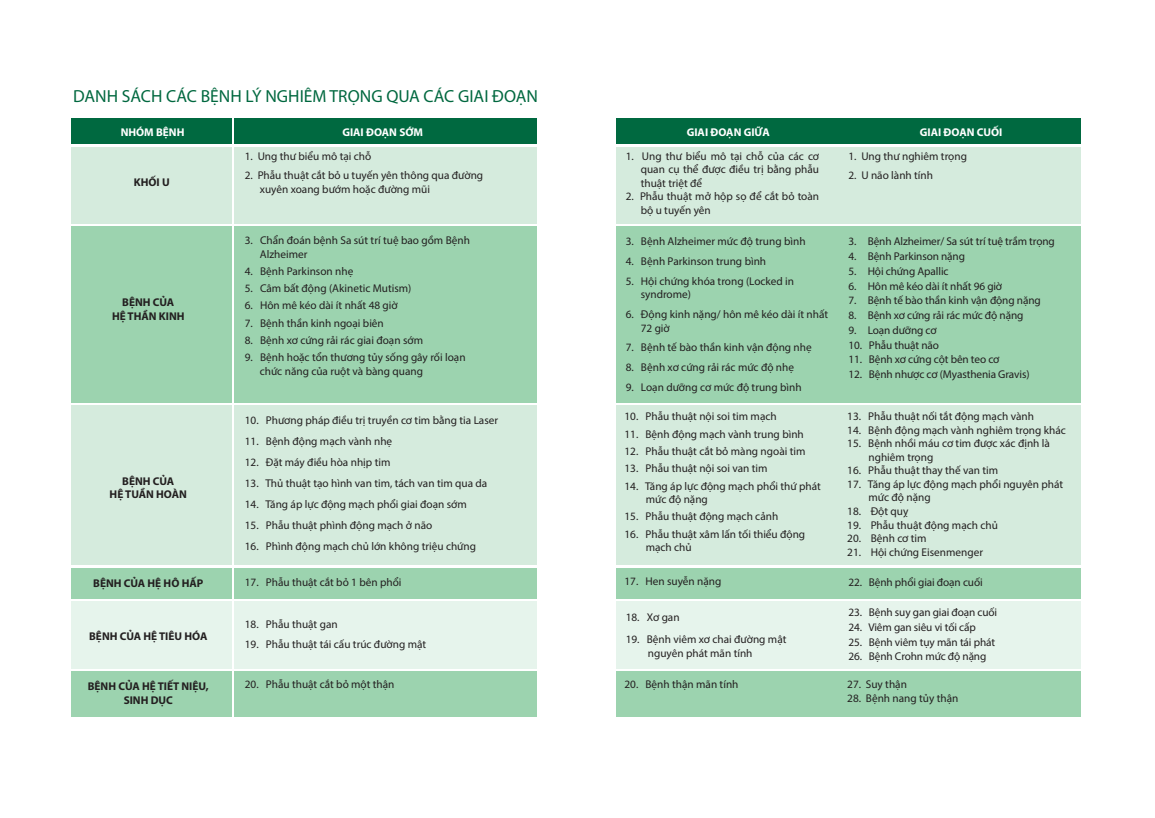
<style>
.page{position:relative;width:1155px;height:818px;background:#fff}
.page>*{position:absolute;margin:0;border:0;box-sizing:border-box;transform-origin:0 0}
.t1{font:17.5px "Myriad Pro";color:#00683f}
.t2{font:11.25px/13.5px "Myriad Pro";color:#231f20}
.t3{font:700 11.25px/13.5px "Myriad Pro";color:#231f20;text-align:center}
.t4{font:700 11.25px "Myriad Pro";color:#fff}
</style>
<div class="page">
<div style="left:72px;top:405px;width:160px;height:160px;background:#d5ebdd"></div>
<div style="left:234px;top:405px;width:302px;height:160px;background:#d5ebdd"></div>
<div style="left:616px;top:405px;width:219px;height:160px;background:#d5ebdd"></div>
<div style="left:836px;top:405px;width:244px;height:160px;background:#d5ebdd"></div>
<div style="left:72px;top:567px;width:160px;height:31px;background:#9cd3af"></div>
<div style="left:234px;top:567px;width:302px;height:31px;background:#9cd3af"></div>
<div style="left:616px;top:567px;width:219px;height:31px;background:#9cd3af"></div>
<div style="left:836px;top:567px;width:244px;height:31px;background:#9cd3af"></div>
<div style="left:72px;top:671px;width:160px;height:45px;background:#9cd3af"></div>
<div style="left:234px;top:671px;width:302px;height:45px;background:#9cd3af"></div>
<div style="left:616px;top:671px;width:219px;height:45px;background:#9cd3af"></div>
<div style="left:836px;top:671px;width:244px;height:45px;background:#9cd3af"></div>
<div style="left:72px;top:118px;width:160px;height:26px;background:#006940"></div>
<div style="left:72px;top:147px;width:160px;height:76px;background:#d5ebdd"></div>
<div style="left:234px;top:118px;width:302px;height:26px;background:#006940"></div>
<div style="left:234px;top:147px;width:302px;height:76px;background:#d5ebdd"></div>
<div style="left:616px;top:118px;width:219px;height:26px;background:#006940"></div>
<div style="left:616px;top:147px;width:219px;height:76px;background:#d5ebdd"></div>
<div style="left:836px;top:118px;width:244px;height:26px;background:#006940"></div>
<div style="left:836px;top:147px;width:244px;height:76px;background:#d5ebdd"></div>
<div style="left:72px;top:226px;width:160px;height:177px;background:#9cd3af"></div>
<div style="left:234px;top:226px;width:302px;height:177px;background:#9cd3af"></div>
<div style="left:616px;top:226px;width:219px;height:177px;background:#9cd3af"></div>
<div style="left:836px;top:226px;width:244px;height:177px;background:#9cd3af"></div>
<div style="left:72px;top:601px;width:160px;height:68px;background:#e6f4ec"></div>
<div style="left:234px;top:601px;width:302px;height:68px;background:#e6f4ec"></div>
<div style="left:616px;top:601px;width:219px;height:68px;background:#e6f4ec"></div>
<div style="left:836px;top:601px;width:244px;height:68px;background:#e6f4ec"></div>
<h1 class="t1" style="left:73px;top:85px;width:466px">DANH SÁCH CÁC BỆNH LÝ NGHIÊM TRỌNG QUA CÁC GIAI ĐOẠN</h1>
<p class="t4" style="left:121px;top:125px;width:65px">NHÓM BỆNH</p>
<p class="t4" style="left:342px;top:125px;width:82px">GIAI ĐOẠN SỚM</p>
<p class="t4" style="left:686px;top:125px;width:85px">GIAI ĐOẠN GIỮA</p>
<p class="t4" style="left:919px;top:125px;width:84px">GIAI ĐOẠN CUỐI</p>
<p class="t3" style="left:134px;top:175px;width:37px">KHỐI U</p>
<p class="t3" style="left:112px;top:295px;width:74px">BỆNH CỦA<br>HỆ THẦN KINH</p>
<p class="t3" style="left:110px;top:473px;width:79px">BỆNH CỦA<br>HỆ TUẦN HOÀN</p>
<p class="t3" style="left:93px;top:576px;width:112px">BỆNH CỦA HỆ HÔ HẤP</p>
<p class="t3" style="left:89px;top:629px;width:120px">BỆNH CỦA HỆ TIÊU HÓA</p>
<p class="t3" style="left:88px;top:679px;width:123px">BỆNH CỦA HỆ TIẾT NIỆU,<br>SINH DỤC</p>
<p class="t2" style="left:245px;top:149px;width:128px">1. Ung thư biểu mô tại chỗ</p>
<p class="t2" style="left:260px;top:169px;width:225px;text-indent:-15px">2. Phẫu thuật cắt bỏ u tuyến yên thông qua đường xuyên xoang bướm hoặc đường mũi</p>
<p class="t2" style="left:260px;top:233px;width:212px;text-indent:-15px">3. Chẩn đoán bệnh Sa sút trí tuệ bao gồm Bệnh<br>Alzheimer</p>
<p class="t2" style="left:245px;top:264px;width:110px">4. Bệnh Parkinson nhẹ</p>
<p class="t2" style="left:245px;top:281px;width:168px">5. Câm bất động (Akinetic Mutism)</p>
<p class="t2" style="left:245px;top:298px;width:154px">6. Hôn mê kéo dài ít nhất 48 giờ</p>
<p class="t2" style="left:245px;top:316px;width:140px">7. Bệnh thần kinh ngoại biên</p>
<p class="t2" style="left:245px;top:333px;width:180px">8. Bệnh xơ cứng rải rác giai đoạn sớm</p>
<p class="t2" style="left:260px;top:350px;width:207px;text-indent:-15px">9. Bệnh hoặc tổn thương tủy sống gây rối loạn chức năng của ruột và bàng quang</p>
<p class="t2" style="left:245px;top:413px;width:255px">10. Phương pháp điều trị truyền cơ tim bằng tia Laser</p>
<p class="t2" style="left:245px;top:434px;width:149px">11. Bệnh động mạch vành nhẹ</p>
<p class="t2" style="left:245px;top:455px;width:147px">12. Đặt máy điều hòa nhịp tim</p>
<p class="t2" style="left:245px;top:476px;width:244px">13. Thủ thuật tạo hình van tim, tách van tim qua da</p>
<p class="t2" style="left:245px;top:497px;width:223px">14. Tăng áp lực động mạch phổi giai đoạn sớm</p>
<p class="t2" style="left:245px;top:518px;width:189px">15. Phẫu thuật phình động mạch ở não</p>
<p class="t2" style="left:245px;top:539px;width:233px">16. Phình động mạch chủ lớn không triệu chứng</p>
<p class="t2" style="left:245px;top:575px;width:158px">17. Phẫu thuật cắt bỏ 1 bên phổi</p>
<p class="t2" style="left:245px;top:617px;width:94px">18. Phẫu thuật gan</p>
<p class="t2" style="left:245px;top:637px;width:183px">19. Phẫu thuật tái cấu trúc đường mật</p>
<p class="t2" style="left:245px;top:677px;width:151px">20. Phẫu thuật cắt bỏ một thận</p>
<p class="t2" style="left:640px;top:149px;width:180px;text-align:justify;text-indent:-15px">1. Ung thư biểu mô tại chỗ của các cơ quan cụ thể được điều trị bằng phẫu thuật triệt để</p>
<p class="t2" style="left:640px;top:189px;width:180px;text-indent:-15px">2. Phẫu thuật mở hộp sọ để cắt bỏ toàn bộ u tuyến yên</p>
<p class="t2" style="left:625px;top:234px;width:181px">3. Bệnh Alzheimer mức độ trung bình</p>
<p class="t2" style="left:625px;top:254px;width:142px">4. Bệnh Parkinson trung bình</p>
<p class="t2" style="left:640px;top:274px;width:155px;text-indent:-15px">5. Hội chứng khóa trong (Locked in syndrome)</p>
<p class="t2" style="left:640px;top:307px;width:189px;text-indent:-15px">6. Động kinh nặng/ hôn mê kéo dài ít nhất<br>72 giờ</p>
<p class="t2" style="left:625px;top:340px;width:187px">7. Bệnh tế bào thần kinh vận động nhẹ</p>
<p class="t2" style="left:625px;top:360px;width:170px">8. Bệnh xơ cứng rải rác mức độ nhẹ</p>
<p class="t2" style="left:625px;top:380px;width:177px">9. Loạn dưỡng cơ mức độ trung bình</p>
<p class="t2" style="left:624px;top:409px;width:154px">10. Phẫu thuật nội soi tim mạch</p>
<p class="t2" style="left:624px;top:427px;width:181px">11. Bệnh động mạch vành trung bình</p>
<p class="t2" style="left:624px;top:444px;width:182px">12. Phẫu thuật cắt bỏ màng ngoài tim</p>
<p class="t2" style="left:624px;top:461px;width:145px">13. Phẫu thuật nội soi van tim</p>
<p class="t2" style="left:645px;top:478px;width:177px;text-indent:-21px">14. Tăng áp lực động mạch phổi thứ phát mức độ nặng</p>
<p class="t2" style="left:624px;top:509px;width:155px">15. Phẫu thuật động mạch cảnh</p>
<p class="t2" style="left:645px;top:526px;width:161px;text-indent:-21px">16. Phẫu thuật xâm lấn tối thiểu động mạch chủ</p>
<p class="t2" style="left:624px;top:574px;width:98px">17. Hen suyễn nặng</p>
<p class="t2" style="left:625px;top:610px;width:55px">18. Xơ gan</p>
<p class="t2" style="left:648px;top:632px;width:140px;text-indent:-22px">19. Bệnh viêm xơ chai đường mật nguyên phát mãn tính</p>
<p class="t2" style="left:848px;top:149px;width:120px">1. Ung thư nghiêm trọng</p>
<p class="t2" style="left:848px;top:169px;width:86px">2. U não lành tính</p>
<p class="t2" style="left:848px;top:234px;width:208px">3. Bệnh Alzheimer/ Sa sút trí tuệ trầm trọng</p>
<p class="t2" style="left:848px;top:249px;width:118px">4. Bệnh Parkinson nặng</p>
<p class="t2" style="left:848px;top:264px;width:102px">5. Hội chứng Apallic</p>
<p class="t2" style="left:848px;top:279px;width:155px">6. Hôn mê kéo dài ít nhất 96 giờ</p>
<p class="t2" style="left:848px;top:293px;width:194px">7. Bệnh tế bào thần kinh vận động nặng</p>
<p class="t2" style="left:848px;top:308px;width:176px">8. Bệnh xơ cứng rải rác mức độ nặng</p>
<p class="t2" style="left:848px;top:323px;width:90px">9. Loạn dưỡng cơ</p>
<p class="t2" style="left:848px;top:338px;width:92px">10. Phẫu thuật não</p>
<p class="t2" style="left:848px;top:352px;width:152px">11. Bệnh xơ cứng cột bên teo cơ</p>
<p class="t2" style="left:848px;top:367px;width:182px">12. Bệnh nhược cơ (Myasthenia Gravis)</p>
<p class="t2" style="left:847px;top:409px;width:188px">13. Phẫu thuật nối tắt động mạch vành</p>
<p class="t2" style="left:847px;top:423px;width:220px">14. Bệnh động mạch vành nghiêm trọng khác</p>
<p class="t2" style="left:868px;top:436px;width:183px;text-indent:-21px">15. Bệnh nhồi máu cơ tim được xác định là nghiêm trọng</p>
<p class="t2" style="left:847px;top:463px;width:152px">16. Phẫu thuật thay thế van tim</p>
<p class="t2" style="left:868px;top:477px;width:196px;text-indent:-21px">17. Tăng áp lực động mạch phổi nguyên phát mức độ nặng</p>
<p class="t2" style="left:847px;top:504px;width:63px">18. Đột quỵ</p>
<p class="t2" style="left:847px;top:517px;width:152px">19. Phẫu thuật động mạch chủ</p>
<p class="t2" style="left:847px;top:531px;width:81px">20. Bệnh cơ tim</p>
<p class="t2" style="left:847px;top:544px;width:137px">21. Hội chứng Eisenmenger</p>
<p class="t2" style="left:848px;top:574px;width:136px">22. Bệnh phổi giai đoạn cuối</p>
<p class="t2" style="left:848px;top:605px;width:150px">23. Bệnh suy gan giai đoạn cuối</p>
<p class="t2" style="left:848px;top:620px;width:129px">24. Viêm gan siêu vi tối cấp</p>
<p class="t2" style="left:848px;top:634px;width:148px">25. Bệnh viêm tụy mãn tái phát</p>
<p class="t2" style="left:848px;top:649px;width:139px">26. Bệnh Crohn mức độ nặng</p>
<p class="t2" style="left:624px;top:677px;width:115px">20. Bệnh thận mãn tính</p>
<p class="t2" style="left:847px;top:677px;width:61px">27. Suy thận</p>
<p class="t2" style="left:847px;top:690px;width:113px">28. Bệnh nang tủy thận</p>
</div>
